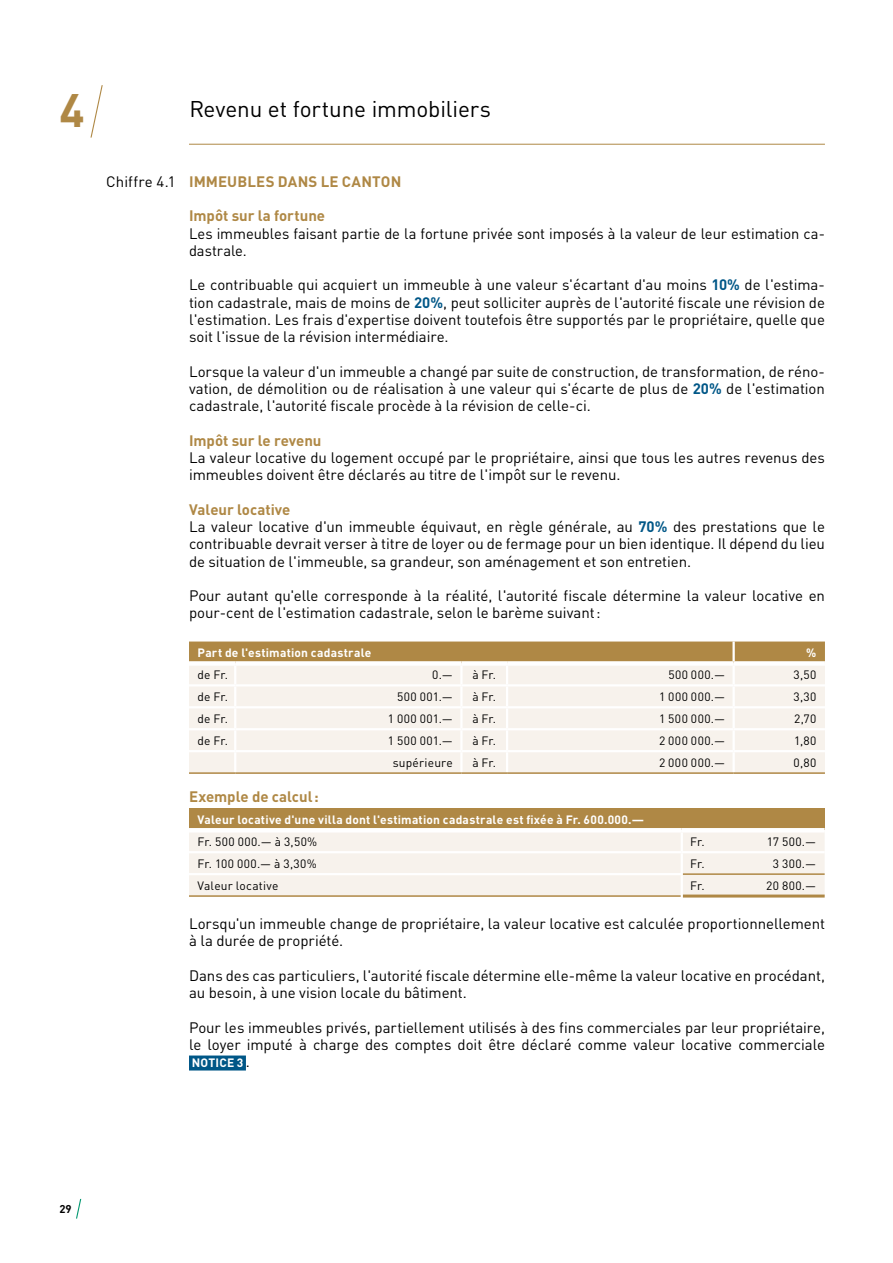
<style>
.page{position:relative;width:893px;height:1263px;background:#fff}
.page>*{position:absolute;margin:0;border:0;box-sizing:border-box;transform-origin:0 0}
.t1{font:700 46.35px "DIN Pro";color:#af8845}
.t2{font:22.5px "DIN Pro";letter-spacing:-.005em;color:#000}
.t3{font:15px/17.2px "DIN Pro";letter-spacing:-.005em;color:#000}
.t4{font:700 15px "DIN Pro";color:#af8845}
.t5{font:12px "DIN Pro";letter-spacing:.035em;color:#000}
.t6{font:700 12px "DIN Pro";letter-spacing:.02em;color:#fff}
.t7{font:12px "DIN Pro";letter-spacing:.015em;color:#000}
.t8{font:700 11.25px "DIN Pro";color:#000}
.s1{font-weight:700;color:#005787}
.s2{font-weight:700;color:#af8845}
.s3{font-weight:400;font-size:15px;color:#000}
</style>
<div class="page">
<svg style="left:76px;top:1198px;width:6px;height:21px"></svg>
<div style="left:189px;top:1055px;width:57px;height:15px;background:#005787"></div>
<div style="left:189px;top:687px;width:636px;height:85px;background:#f7f2ec"></div>
<svg style="left:189px;top:641px;width:636px;height:43px;background:#d2bb96"></svg>
<hr style="left:732px;top:666px;width:3px;height:18px;background:#fff">
<hr style="left:234px;top:686px;width:2px;height:20px;background:#fff">
<hr style="left:460px;top:686px;width:3px;height:20px;background:#fff">
<hr style="left:506px;top:686px;width:2px;height:20px;background:#fff">
<hr style="left:732px;top:686px;width:3px;height:20px;background:#fff">
<hr style="left:189px;top:706px;width:46px;height:2px;background:#fff">
<hr style="left:235px;top:706px;width:226px;height:2px;background:#fff">
<hr style="left:234px;top:708px;width:2px;height:20px;background:#fff">
<hr style="left:461px;top:706px;width:46px;height:2px;background:#fff">
<hr style="left:460px;top:708px;width:3px;height:20px;background:#fff">
<hr style="left:507px;top:706px;width:227px;height:2px;background:#fff">
<hr style="left:506px;top:708px;width:2px;height:20px;background:#fff">
<hr style="left:734px;top:706px;width:91px;height:2px;background:#fff">
<hr style="left:732px;top:708px;width:3px;height:20px;background:#fff">
<hr style="left:189px;top:728px;width:46px;height:2px;background:#fff">
<hr style="left:235px;top:728px;width:226px;height:2px;background:#fff">
<hr style="left:234px;top:730px;width:2px;height:20px;background:#fff">
<hr style="left:461px;top:728px;width:46px;height:2px;background:#fff">
<hr style="left:460px;top:730px;width:3px;height:20px;background:#fff">
<hr style="left:507px;top:728px;width:227px;height:2px;background:#fff">
<hr style="left:506px;top:730px;width:2px;height:20px;background:#fff">
<hr style="left:734px;top:728px;width:91px;height:2px;background:#fff">
<hr style="left:732px;top:730px;width:3px;height:20px;background:#fff">
<hr style="left:189px;top:750px;width:46px;height:2px;background:#fff">
<hr style="left:235px;top:750px;width:226px;height:2px;background:#fff">
<hr style="left:234px;top:752px;width:2px;height:20px;background:#fff">
<hr style="left:461px;top:750px;width:46px;height:2px;background:#fff">
<hr style="left:460px;top:752px;width:3px;height:20px;background:#fff">
<hr style="left:507px;top:750px;width:227px;height:2px;background:#fff">
<hr style="left:506px;top:752px;width:2px;height:20px;background:#fff">
<hr style="left:734px;top:750px;width:91px;height:2px;background:#fff">
<hr style="left:732px;top:752px;width:3px;height:20px;background:#fff">
<div style="left:189px;top:661px;width:46px;height:5px;background:#fff"></div>
<div style="left:235px;top:661px;width:226px;height:5px;background:#fff"></div>
<div style="left:461px;top:661px;width:46px;height:5px;background:#fff"></div>
<div style="left:507px;top:661px;width:227px;height:5px;background:#fff"></div>
<div style="left:734px;top:661px;width:91px;height:5px;background:#fff"></div>
<hr style="left:189px;top:772px;width:46px;height:2px;background:#af8845">
<hr style="left:235px;top:772px;width:226px;height:2px;background:#af8845">
<hr style="left:461px;top:772px;width:46px;height:2px;background:#af8845">
<hr style="left:507px;top:772px;width:227px;height:2px;background:#af8845">
<hr style="left:734px;top:772px;width:91px;height:2px;background:#af8845">
<div style="left:189px;top:808px;width:636px;height:22px;background:#af8845"></div>
<hr style="left:189px;top:828px;width:493px;height:4px;background:#fff">
<hr style="left:682px;top:828px;width:143px;height:4px;background:#fff">
<svg style="left:189px;top:833px;width:636px;height:65px;background:#f7f2ed"></svg>
<hr style="left:683px;top:873px;width:142px;height:2px;background:#af8845">
<hr style="left:189px;top:895px;width:492px;height:2px;background:#af8845">
<hr style="left:683px;top:894px;width:142px;height:3px;background:#af8845">
<svg style="left:90px;top:85px;width:13px;height:53px"></svg>
<hr style="left:189px;top:144px;width:636px;height:1px;background:#af8845">
<h1 class="t1" style="left:60px;top:79px;width:27px">4</h1>
<h2 class="t2" style="left:189px;top:94px;width:303px">Revenu et fortune immobiliers</h2>
<p class="t3" style="left:106px;top:172px;width:71px">Chiffre 4.1</p>
<p class="t4" style="left:189px;top:171px;width:214px">IMMEUBLES DANS LE CANTON</p>
<p class="t4" style="left:189px;top:206px;width:138px">Impôt sur la fortune</p>
<p class="t3" style="left:189px;top:224px;width:637px">Les immeubles faisant partie de la fortune privée sont imposés à la valeur de leur estimation ca&shy;dastrale.</p>
<p class="t3" style="left:189px;top:276px;width:637px;text-align:justify">Le contribuable qui acquiert un immeuble à une valeur s'écartant d'au moins <span class="s1">10%</span> de l'estima&shy;tion cadastrale, mais de moins de <span class="s1">20%</span>, peut solliciter auprès de l'autorité fiscale une révision de l'estimation. Les frais d'expertise doivent toutefois être supportés par le propriétaire, quelle que soit l'issue de la révision intermédiaire.</p>
<p class="t3" style="left:189px;top:362px;width:637px;text-align:justify">Lorsque la valeur d'un immeuble a changé par suite de construction, de transformation, de réno&shy;vation, de démolition ou de réalisation à une valeur qui s'écarte de plus de <span class="s1">20%</span> de l'estimation cadastrale, l'autorité fiscale procède à la révision de celle-ci.</p>
<p class="t4" style="left:189px;top:430px;width:134px">Impôt sur le revenu</p>
<p class="t3" style="left:189px;top:448px;width:637px">La valeur locative du logement occupé par le propriétaire, ainsi que tous les autres revenus des immeubles doivent être déclarés au titre de l'impôt sur le revenu.</p>
<p class="t3" style="left:189px;top:500px;width:637px"><span class="s2">Valeur locative<br></span>La valeur locative d'un immeuble équivaut, en règle générale, au <span class="s1">70%</span> des prestations que le contribuable devrait verser à titre de loyer ou de fermage pour un bien identique. Il dépend du lieu de situation de l'immeuble, sa grandeur, son aménagement et son entretien.</p>
<p class="t3" style="left:189px;top:586px;width:637px">Pour autant qu'elle corresponde à la réalité, l'autorité fiscale détermine la valeur locative en pour-cent de l'estimation cadastrale, selon le barème suivant:</p>
<p class="t6" style="left:198px;top:645px;width:175px">Part de l'estimation cadastrale</p>
<p class="t6" style="left:806px;top:645px;width:12px">%</p>
<p class="t5" style="left:198px;top:666px;width:32px">de Fr.</p>
<p class="t5" style="left:432px;top:666px;width:22px">0.—</p>
<p class="t5" style="left:472px;top:666px;width:25px">à Fr.</p>
<p class="t5" style="left:668px;top:666px;width:58px">500 000.—</p>
<p class="t5" style="left:794px;top:666px;width:24px">3,50</p>
<p class="t5" style="left:198px;top:688px;width:32px">de Fr.</p>
<p class="t5" style="left:397px;top:688px;width:57px">500 001.—</p>
<p class="t5" style="left:472px;top:688px;width:25px">à Fr.</p>
<p class="t5" style="left:659px;top:688px;width:68px">1 000 000.—</p>
<p class="t5" style="left:793px;top:688px;width:24px">3,30</p>
<p class="t5" style="left:197px;top:710px;width:32px">de Fr.</p>
<p class="t5" style="left:388px;top:710px;width:67px">1 000 001.—</p>
<p class="t5" style="left:472px;top:710px;width:25px">à Fr.</p>
<p class="t5" style="left:659px;top:710px;width:68px">1 500 000.—</p>
<p class="t5" style="left:794px;top:710px;width:24px">2,70</p>
<p class="t5" style="left:197px;top:732px;width:32px">de Fr.</p>
<p class="t5" style="left:388px;top:732px;width:67px">1 500 001.—</p>
<p class="t5" style="left:472px;top:732px;width:25px">à Fr.</p>
<p class="t5" style="left:659px;top:732px;width:68px">2 000 000.—</p>
<p class="t5" style="left:794px;top:732px;width:24px">1,80</p>
<p class="t7" style="left:393px;top:754px;width:62px">supérieure</p>
<p class="t5" style="left:472px;top:754px;width:25px">à Fr.</p>
<p class="t5" style="left:659px;top:754px;width:68px">2 000 000.—</p>
<p class="t5" style="left:793px;top:754px;width:24px">0,80</p>
<p class="t4" style="left:189px;top:787px;width:131px">Exemple de calcul:</p>
<p class="t6" style="left:198px;top:811px;width:448px">Valeur locative d'une villa dont l'estimation cadastrale est fixée à Fr. 600.000.—</p>
<p class="t5" style="left:198px;top:833px;width:121px">Fr. 500 000.— à 3,50%</p>
<p class="t5" style="left:690px;top:833px;width:16px">Fr.</p>
<p class="t5" style="left:767px;top:833px;width:51px">17 500.—</p>
<p class="t5" style="left:198px;top:855px;width:121px">Fr. 100 000.— à 3,30%</p>
<p class="t5" style="left:690px;top:855px;width:16px">Fr.</p>
<p class="t5" style="left:773px;top:855px;width:45px">3 300.—</p>
<p class="t7" style="left:198px;top:877px;width:82px">Valeur locative</p>
<p class="t5" style="left:690px;top:877px;width:16px">Fr.</p>
<p class="t5" style="left:766px;top:877px;width:52px">20 800.—</p>
<p class="t3" style="left:189px;top:914px;width:637px">Lorsqu'un immeuble change de propriétaire, la valeur locative est calculée proportionnellement à la durée de propriété.</p>
<p class="t3" style="left:189px;top:966px;width:637px">Dans des cas particuliers, l'autorité fiscale détermine elle-même la valeur locative en procédant, au besoin, à une vision locale du bâtiment.</p>
<p class="t3" style="left:189px;top:1018px;width:637px">Pour les immeubles privés, partiellement utilisés à des fins commerciales par leur propriétaire, le loyer imputé à charge des comptes doit être déclaré comme valeur locative commerciale</p>
<p class="t6" style="left:192px;top:1054px;width:60px">NOTICE 3 <span class="s3">.</span></p>
<p class="t8" style="left:60px;top:1201px;width:14px">29</p>
</div>
